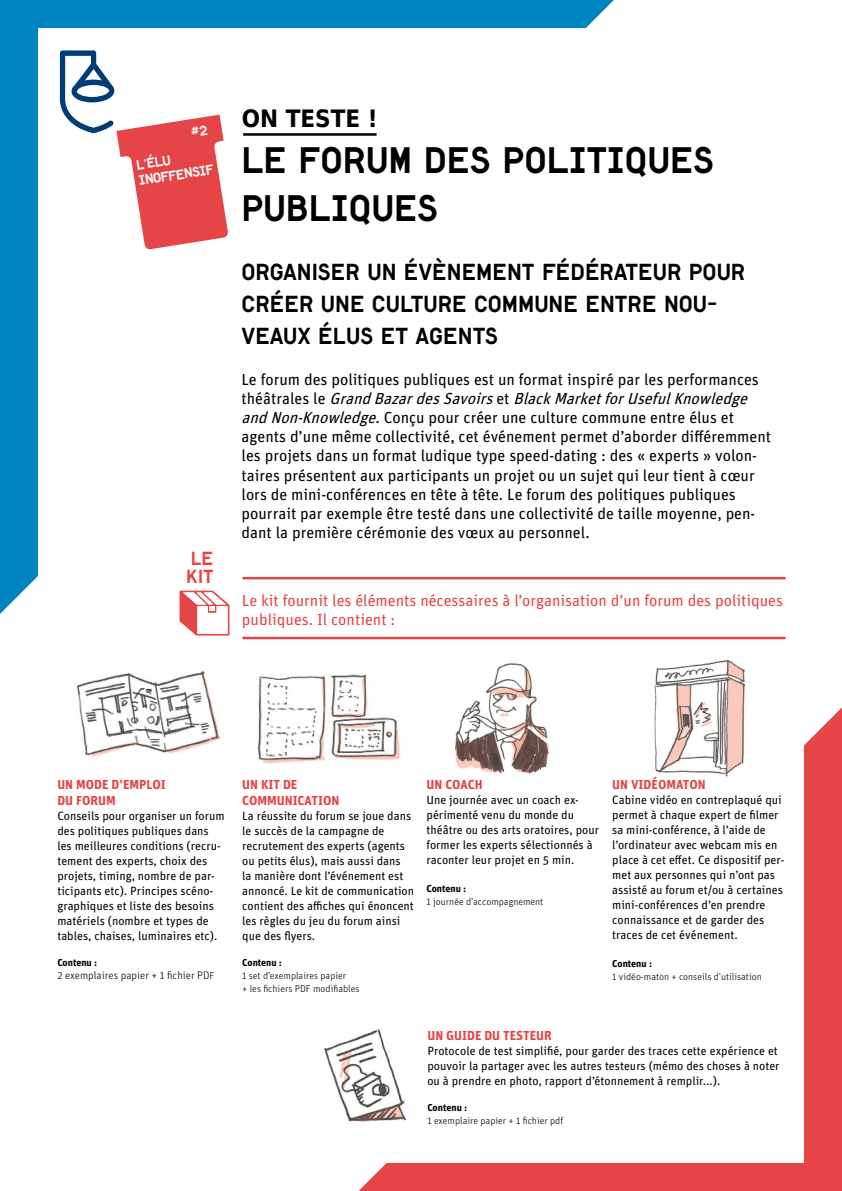
<style>
.page{position:relative;width:842px;height:1191px;background:#fff}
.page>*{position:absolute;margin:0;border:0;box-sizing:border-box;transform-origin:0 0}
.t1{font:35px/48px "Lutz Headline";color:#000}
.t2{font:700 24px "DejaVu Sans Condensed";color:#000}
.t3{font:22px/32px "Lutz Headline";color:#000}
.t4{font:18px/18px "Lutz Headline";color:#e64548}
.t5{font:16px/19.2px "Unit";color:#010000}
.t6{font:16px/19.2px "Unit";color:#e64548}
.t7{font:13.1px/15.7px "Lutz Headline";color:#fff}
.t8{font:700 13px/15.6px "Unit";color:#e64548}
.t9{font:12px/15px "Unit";color:#000}
.t10{font:300 11px "Unit";color:#000}
.t11{font:300 10px/13px "Unit";color:#000}
.t12{font:700 10px "Unit";color:#000}
.s1{font-style:italic}
.s2{font-size:10px}
</style>
<div class="page">
<div style="left:358px;top:707px;width:484px;height:484px;background:#e64548"></div>
<div style="left:0;top:0;width:614px;height:614px;background:#0085c3"></div>
<div style="left:38px;top:28px;width:766px;height:1134px;background:#fff"></div>
<hr style="left:242px;top:577px;width:544px;height:2px;background:#e64548">
<hr style="left:242px;top:637px;width:544px;height:2px;background:#e64548">
<svg style="left:180px;top:590px;width:49px;height:45px"></svg>
<hr style="left:243px;top:133px;width:134px;height:3px;background:#000">
<img style="left:258px;top:674px;width:143px;height:90px">
<img style="left:454px;top:663px;width:95px;height:111px">
<img style="left:77px;top:671px;width:144px;height:87px">
<img style="left:654px;top:659px;width:92px;height:118px">
<img style="left:324px;top:1029px;width:83px;height:94px">
<svg style="left:60px;top:50px;width:168px;height:200px"></svg>
<p class="t7" style="left:135px;top:157px;width:77px;rotate:-9deg">L’ÉLU<br>INOFFENSIF</p>
<h3 class="t4" style="left:186px;top:549px;width:29px">LE<br>KIT</h3>
<h2 class="t2" style="left:242px;top:98px;width:137px">ON TESTE !</h2>
<h1 class="t1" style="left:242px;top:136px;width:474px">LE FORUM DES POLITIQUES<br>PUBLIQUES</h1>
<h3 class="t3" style="left:242px;top:255px;width:505px">ORGANISER UN ÉVÈNEMENT FÉDÉRATEUR POUR<br>CRÉER UNE CULTURE COMMUNE ENTRE NOU-<br>VEAUX ÉLUS ET AGENTS</h3>
<p class="t5" style="left:242px;top:369px;width:531px">Le forum des politiques publiques est un format inspiré par les performances<br>t h é â t r a l e s l e <span class="s1">GrandBazardesSavoirs</span>e t <span class="s1">BlackMarketforUsefulKnowledge andNon-Knowledge</span>. Conçu pour créer une culture commune entre élus et agents d’une même collectivité, cet événement permet d’aborder différemment les projets dans un format ludique type speed-dating : des « experts » volon&shy;taires présentent aux participants un projet ou un sujet qui leur tient à cœur lors de mini-conférences en tête à tête. Le forum des politiques publiques pourrait par exemple être testé dans une collectivité de taille moyenne, pen&shy;dant la première cérémonie des vœux au personnel.</p>
<h3 class="t6" style="left:242px;top:590px;width:543px">Le kit fournit les éléments nécessaires à l’organisation d’un forum des politiques publiques. Il contient :</h3>
<p class="t8" style="left:57px;top:776px;width:110px">UN MODE D’EMPLOI<br>DU FORUM</p>
<p class="t9" style="left:57px;top:808px;width:169px">Conseils pour organiser un forum des politiques publiques dans les meilleures conditions (recru&shy;tement des experts, choix des projets, timing, nombre de par&shy;ticipants etc). Principes scéno&shy;graphiques et liste des besoins matériels (nombre et types de tables, chaises, luminaires etc).</p>
<p class="t12" style="left:57px;top:956px;width:41px">Contenu :</p>
<p class="t10" style="left:57px;top:968px;width:159px">2 exemplaires papier + 1 fichier PD<span class="s2">F</span></p>
<p class="t8" style="left:242px;top:776px;width:99px">UN KIT DE<br>COMMUNICATION</p>
<p class="t9" style="left:242px;top:808px;width:173px">La réussite du forum se joue dans le succès de la campagne de recrutement des experts (agents ou petits élus), mais aussi dans<br>la manière dont l’événement est annoncé. Le kit de communication contient des affiches qui énoncent les règles du jeu du forum ainsi que des flyers.</p>
<p class="t12" style="left:242px;top:956px;width:41px">Contenu :</p>
<p class="t11" style="left:242px;top:969px;width:119px">1 set d’exemplaires papier<br>+ les fichiers PDF modifiables</p>
<p class="t8" style="left:426px;top:776px;width:58px">UN COACH</p>
<p class="t9" style="left:426px;top:792px;width:174px">Une journée avec un coach ex&shy;périmenté venu du monde du théâtre ou des arts oratoires, pour former les experts sélectionnés à raconter leur projet en 5 min.</p>
<p class="t12" style="left:426px;top:882px;width:41px">Contenu :</p>
<p class="t11" style="left:426px;top:895px;width:118px">1 journée d’accompagnement</p>
<p class="t8" style="left:612px;top:776px;width:95px">UN VIDÉOMATON</p>
<p class="t9" style="left:612px;top:792px;width:174px">Cabine vidéo en contreplaqué qui permet à chaque expert de filmer sa mini-conférence, à l’aide de l’ordinateur avec webcam mis en place à cet effet. Ce dispositif per&shy;met aux personnes qui n’ont pas assisté au forum et/ou à certaines mini-conférences d’en prendre connaissance et de garder des traces de cet événement.</p>
<p class="t12" style="left:612px;top:957px;width:41px">Contenu :</p>
<p class="t11" style="left:612px;top:970px;width:151px">1 vidéo-maton + conseils d’utilisation</p>
<p class="t8" style="left:427px;top:1027px;width:126px">UN GUIDE DU TESTEUR</p>
<p class="t9" style="left:427px;top:1043px;width:354px">Protocole de test simplifié, pour garder des traces cette expérience et pouvoir la partager avec les autres testeurs (mémo des choses à noter ou à prendre en photo, rapport d’étonnement à remplir...).</p>
<p class="t12" style="left:427px;top:1101px;width:41px">Contenu :</p>
<p class="t11" style="left:427px;top:1113px;width:137px">1 exemplaire papier + 1 fichier pdf</p>
</div>
